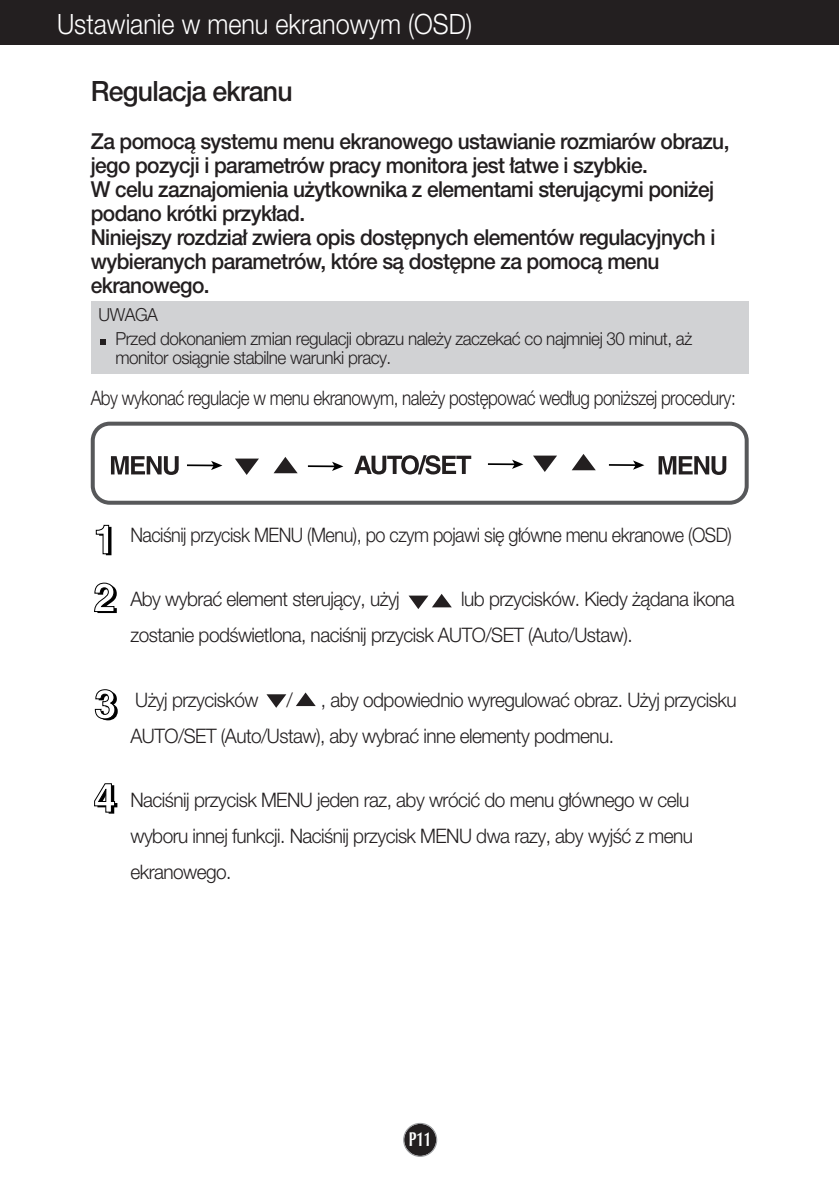
<style>
.page{position:relative;width:839px;height:1189px;background:#fff}
.page>*{position:absolute;margin:0;border:0;box-sizing:border-box;transform-origin:0 0}
.t1{font:300 28px "Helvetica Neue CE";color:#fff;scale:.9 1}
.t2{font:500 28px "Helvetica Neue CE";letter-spacing:-.03em;color:#231f20;scale:.95 1}
.t3{font:500 22px/24px "Helvetica Neue CE";letter-spacing:-.03em;color:#231f20;scale:.95 1}
.t4{font:300 20px/36px "Helvetica Neue CE";letter-spacing:-.03em;color:#231f20;scale:.95 1}
.t5{font:300 20px "Helvetica Neue CE";letter-spacing:-.03em;color:#231f20;scale:.85 1}
.t6{font:300 20px "Helvetica Neue CE";letter-spacing:-.03em;color:#231f20;scale:.9 1}
.t7{font:700 20px "Optima";color:#fff;scale:.7 1}
.t8{font:300 18px/24.6px "Helvetica Neue CE";letter-spacing:-.03em;color:#231f20;scale:.95 1}
</style>
<div class="page">
<div style="left:404px;top:1124px;width:32px;height:32px;background:#231f20;border-radius:50%"></div>
<div style="left:403px;top:1123px;width:34px;height:34px;border:1px solid #939598;border-radius:50%"></div>
<div style="left:0;top:0;width:839px;height:45px;background:#231f20"></div>
<div style="left:91px;top:302px;width:657px;height:72px;background:#d1d2d4"></div>
<svg style="left:100px;top:339px;width:6px;height:6px"></svg>
<svg style="left:95px;top:524px;width:16px;height:31px"></svg>
<svg style="left:94px;top:582px;width:23px;height:31px"></svg>
<svg style="left:94px;top:783px;width:23px;height:30px"></svg>
<svg style="left:354px;top:455px;width:117px;height:19px"></svg>
<svg style="left:111px;top:456px;width:68px;height:19px"></svg>
<svg style="left:658px;top:456px;width:68px;height:19px"></svg>
<hr style="left:609px;top:464px;width:27px;height:2px;background:#000">
<svg style="left:633px;top:460px;width:11px;height:10px"></svg>
<hr style="left:187px;top:464px;width:27px;height:2px;background:#000">
<svg style="left:211px;top:461px;width:11px;height:9px"></svg>
<hr style="left:488px;top:463px;width:27px;height:2px;background:#000">
<svg style="left:512px;top:459px;width:11px;height:10px"></svg>
<hr style="left:308px;top:465px;width:27px;height:2px;background:#000">
<svg style="left:332px;top:462px;width:11px;height:9px"></svg>
<svg style="left:274px;top:457px;width:24px;height:16px"></svg>
<svg style="left:235px;top:458px;width:24px;height:17px"></svg>
<svg style="left:572px;top:454px;width:24px;height:16px"></svg>
<svg style="left:533px;top:455px;width:24px;height:17px"></svg>
<div style="left:91px;top:422px;width:657px;height:83px;border:4px solid #57585a;border-radius:17px"></div>
<svg style="left:94px;top:689px;width:24px;height:31px"></svg>
<svg style="left:408px;top:594px;width:44px;height:15px"></svg>
<svg style="left:266px;top:694px;width:20px;height:14px"></svg>
<svg style="left:296px;top:692px;width:20px;height:14px"></svg>
<h1 class="t1" style="left:57px;top:14px;width:462px">Ustawianie w menu ekranowym (OSD)</h1>
<h1 class="t2" style="left:91px;top:81px;width:214px">Regulacja ekranu</h1>
<p class="t3" style="left:91px;top:131px;width:674px">Za pomocà systemu menu ekranowego ustawianie rozmiarów obrazu, jego pozycji i parametrów pracy monitora jest ∏atwe i szybkie.<br>W celu zaznajomienia u˝ytkownika z elementami sterujàcymi poni˝ej podano krótki przyk∏ad.<br>Niniejszy rozdzia∏ zwiera opis dost´pnych elementów regulacyjnych i wybieranych parametrów, które sà dost´pne za pomocà menu ekranowego.</p>
<p class="t8" style="left:115px;top:303px;width:608px;text-indent:-17px">UWAGA<br>Przed dokonaniem zmian regulacji obrazu nale˝y zaczekaç co najmniej 30 minut, a˝</p>
<p class="t8" style="left:115px;top:347px;width:292px">monitor osiàgnie stabilne warunki pracy.</p>
<p class="t5" style="left:91px;top:391px;width:760px">Aby wykonaç regulacje w menu ekranowym, nale˝y post´powaç wed∏ug poni˝szej procedury:</p>
<p class="t6" style="left:130px;top:527px;width:669px">NaciÊnij przycisk MENU (Menu), po czym pojawi si´ g∏ówne menu ekranowe (OSD)</p>
<p class="t4" style="left:130px;top:583px;width:285px">Aby wybraç element sterujàcy, u˝yj</p>
<p class="t4" style="left:130px;top:583px;width:637px;text-indent:331px">lub przycisków. Kiedy ˝àdana ikona zostanie podÊwietlona, naciÊnij przycisk AUTO/SET (Auto/Ustaw).</p>
<p class="t4" style="left:130px;top:683px;width:639px;text-indent:190px">, aby odpowiednio wyregulowaç obraz. U˝yj przycisku<br>AUTO/SET (Auto/Ustaw), aby wybraç inne elementy podmenu.</p>
<p class="t4" style="left:135px;top:683px;width:131px">U˝yj przycisków</p>
<p class="t4" style="left:286px;top:683px;width:8px">/</p>
<p class="t4" style="left:130px;top:783px;width:594px">NaciÊnij przycisk MENU jeden raz, aby wróciç do menu g∏ównego w celu wyboru innej funkcji. NaciÊnij przycisk MENU dwa razy, aby wyjÊç z menu ekranowego.</p>
<p class="t7" style="left:409px;top:1131px;width:34px">P11</p>
</div>
